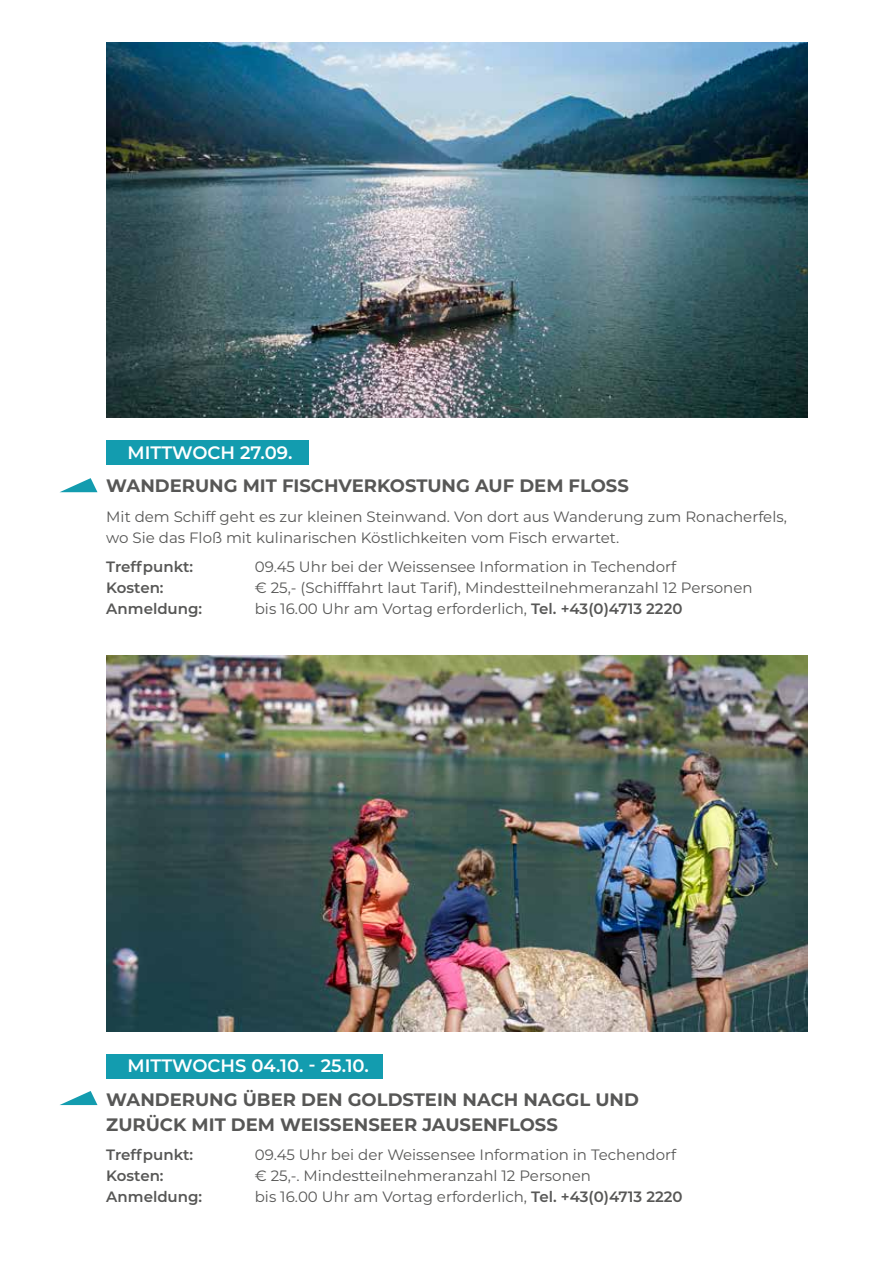
<style>
.page{position:relative;width:893px;height:1263px;background:#fff}
.page>*{position:absolute;margin:0;border:0;box-sizing:border-box;transform-origin:0 0}
.t1{font:700 18px/25.2px "Montserrat";color:#575756}
.t2{font:600 18px "Montserrat";color:#fff}
.t3{font:15px/21px "Montserrat";color:#575756}
.t4{font:600 15px "Montserrat";color:#575756}
.s1{font-weight:600}
</style>
<div class="page">
<img style="left:106px;top:43px;width:702px;height:375px">
<div style="left:106px;top:440px;width:203px;height:25px;background:#139caf"></div>
<img style="left:106px;top:656px;width:702px;height:375px">
<div style="left:106px;top:1054px;width:277px;height:24px;background:#139caf"></div>
<svg style="left:60px;top:1091px;width:37px;height:14px"></svg>
<svg style="left:60px;top:478px;width:37px;height:14px"></svg>
<p class="t2" style="left:128px;top:439px;width:166px">MITTWOCH 27.09.</p>
<p class="t1" style="left:106px;top:472px;width:524px">WANDERUNG MIT FISCHVERKOSTUNG AUF DEM FLOSS</p>
<p class="t3" style="left:106px;top:505px;width:682px">Mit dem Schiff geht es zur kleinen Steinwand. Von dort aus Wanderung zum Ronacherfels, wo Sie das Floß mit kulinarischen Köstlichkeiten vom Fisch erwartet.</p>
<p class="t4" style="left:106px;top:556px;width:88px">Treffpunkt:</p>
<p class="t3" style="left:255px;top:556px;width:423px">09.45 Uhr bei der Weissensee Information in Techendorf</p>
<p class="t4" style="left:106px;top:577px;width:59px">Kosten:</p>
<p class="t3" style="left:255px;top:577px;width:499px">€ 25,- (Schifffahrt laut Tarif), Mindestteilnehmeranzahl 12 Personen</p>
<p class="t4" style="left:106px;top:598px;width:97px">Anmeldung:</p>
<p class="t3" style="left:255px;top:598px;width:429px">bis 16.00 Uhr am Vortag erforderlich, <span class="s1">Tel. +43(0)4713 2220</span></p>
<p class="t2" style="left:128px;top:1053px;width:243px">MITTWOCHS 04.10. - 25.10.</p>
<p class="t1" style="left:106px;top:1086px;width:534px">WANDERUNG ÜBER DEN GOLDSTEIN NACH NAGGL UND<br>ZURÜCK MIT DEM WEISSENSEER JAUSENFLOSS</p>
<p class="t4" style="left:106px;top:1144px;width:88px">Treffpunkt:</p>
<p class="t3" style="left:255px;top:1144px;width:423px">09.45 Uhr bei der Weissensee Information in Techendorf</p>
<p class="t4" style="left:106px;top:1165px;width:59px">Kosten:</p>
<p class="t3" style="left:255px;top:1165px;width:338px">€ 25,-. Mindestteilnehmeranzahl 12 Personen</p>
<p class="t4" style="left:106px;top:1186px;width:97px">Anmeldung:</p>
<p class="t3" style="left:255px;top:1186px;width:429px">bis 16.00 Uhr am Vortag erforderlich, <span class="s1">Tel. +43(0)4713 2220</span></p>
</div>
